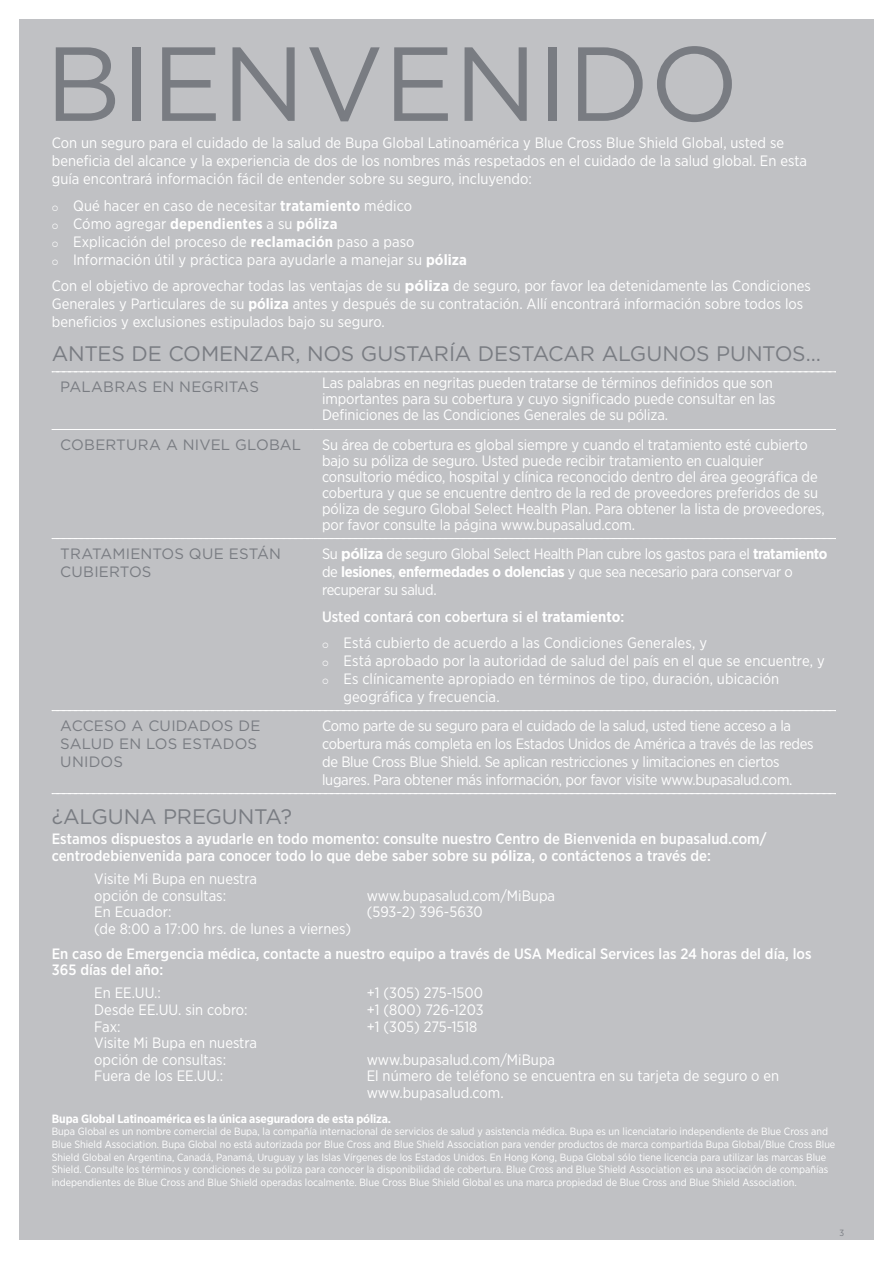
<style>
.page{position:relative;width:893px;height:1263px;background:#fff}
.page>*{position:absolute;margin:0;border:0;box-sizing:border-box;transform-origin:0 0}
.t1{font:105px "Gotham";color:#797c82}
.t2{font:21px "Gotham";letter-spacing:-.01em;color:#797c82}
.t3{font:15px/18px "Gotham Narrow";letter-spacing:-.01em;color:#fff}
.t4{font:500 15px/16.5px "Gotham Narrow";color:#fff}
.t5{font:15px/18px "Gotham";letter-spacing:.01em;color:#797c82}
.t6{font:15px "Gotham Narrow";letter-spacing:.01em;color:#fff}
.t7{font:700 15px "Gotham Narrow";letter-spacing:.01em;color:#fff}
.t8{font:700 12px "Gotham Narrow";letter-spacing:-.01em;color:#fff}
.t9{font:10.5px/12.6px "Gotham Narrow";color:#fff}
.t10{font:9px "Gotham Narrow";color:#797c82}
.s1{font-weight:700}
.s2{font-weight:400}
</style>
<div class="page">
<div style="left:19px;top:19px;width:855px;height:1221px;background:#c0c1c4"></div>
<svg style="left:52px;top:371px;width:784px;height:1px"></svg>
<svg style="left:52px;top:429px;width:784px;height:1px"></svg>
<svg style="left:52px;top:538px;width:784px;height:1px"></svg>
<svg style="left:52px;top:793px;width:784px;height:1px"></svg>
<svg style="left:52px;top:710px;width:784px;height:1px"></svg>
<h1 class="t1" style="left:45px;top:16px;width:695px">BIENVENIDO</h1>
<p class="t3" style="left:52px;top:133px;width:757px">Con un seguro para el cuidado de la salud de Bupa Global Latinoamérica y Blue Cross Blue Shield Global, usted se beneficia del alcance y la experiencia de dos de los nombres más respetados en el cuidado de la salud global. En esta guía encontrará información fácil de entender sobre su seguro, incluyendo:</p>
<p class="t6" style="left:52px;top:196px;width:362px">○ Qué hacer en caso de necesitar <span class="s1">tratamiento</span> médico</p>
<p class="t7" style="left:52px;top:214px;width:287px">○ <span class="s2">Cómo agregar</span> dependientes <span class="s2">a su</span> póliza</p>
<p class="t3" style="left:52px;top:232px;width:364px">○ Explicación del proceso de <span class="s1">reclamación</span> paso a paso</p>
<p class="t3" style="left:52px;top:246px;width:761px;line-height:26.5px">○ Información útil y práctica para ayudarle a manejar su <span class="s1">póliza<br></span>Con el objetivo de aprovechar todas las ventajas de su <span class="s1">póliza</span> de seguro, por favor lea detenidamente las Condiciones</p>
<p class="t3" style="left:52px;top:294px;width:753px">Generales y Particulares de su <span class="s1">póliza</span> antes y después de su contratación. Allí encontrará información sobre todos los beneficios y exclusiones estipulados bajo su seguro.</p>
<h2 class="t2" style="left:52px;top:340px;width:771px">ANTES DE COMENZAR, NOS GUSTARÍA DESTACAR ALGUNOS PUNTOS…</h2>
<p class="t5" style="left:60px;top:378px;width:200px">PALABRAS EN NEGRITAS</p>
<p class="t3" style="left:322px;top:374px;width:455px;line-height:16px">Las palabras en negritas pueden tratarse de términos definidos que son importantes para su cobertura y cuyo significado puede consultar en las<br>Definiciones de las Condiciones Generales de su póliza.</p>
<p class="t5" style="left:60px;top:435px;width:242px">COBERTURA A NIVEL GLOBAL</p>
<p class="t3" style="left:322px;top:436px;width:504px;line-height:16px">Su área de cobertura es global siempre y cuando el tratamiento esté cubierto bajo su póliza de seguro. Usted puede recibir tratamiento en cualquier consultorio médico, hospital y clínica reconocido dentro del área geográfica de cobertura y que se encuentre dentro de la red de proveedores preferidos de su póliza de seguro Global Select Health Plan. Para obtener la lista de proveedores, por favor consulte la página www.bupasalud.com.</p>
<p class="t5" style="left:60px;top:544px;width:222px">TRATAMIENTOS QUE ESTÁN<br>CUBIERTOS</p>
<p class="t3" style="left:322px;top:544px;width:507px">Su <span class="s1">póliza</span> de seguro Global Select Health Plan cubre los gastos para el <span class="s1">tratamiento </span>de <span class="s1">lesiones</span>, <span class="s1">enfermedades o dolencias</span> y que sea necesario para conservar o recuperar su salud.</p>
<p class="t4" style="left:322px;top:608px;width:304px">Usted contará con cobertura si el <span class="s1">tratamiento</span>:</p>
<p class="t3" style="left:322px;top:633px;width:386px">○ Está cubierto de acuerdo a las Condiciones Generales, y</p>
<p class="t3" style="left:322px;top:651px;width:504px">○ Está aprobado por la autoridad de salud del país en el que se encuentre, y</p>
<p class="t3" style="left:343px;top:669px;width:437px;text-indent:-21px">○ Es clínicamente apropiado en términos de tipo, duración, ubicación geográfica y frecuencia.</p>
<p class="t5" style="left:60px;top:716px;width:202px">ACCESO A CUIDADOS DE<br>SALUD EN LOS ESTADOS<br>UNIDOS</p>
<p class="t3" style="left:322px;top:716px;width:493px">Como parte de su seguro para el cuidado de la salud, usted tiene acceso a la cobertura más completa en los Estados Unidos de América a través de las redes de Blue Cross Blue Shield. Se aplican restricciones y limitaciones en ciertos lugares. Para obtener más información, por favor visite www.bupasalud.com.</p>
<h2 class="t2" style="left:52px;top:803px;width:242px">¿ALGUNA PREGUNTA?</h2>
<p class="t4" style="left:52px;top:831px;width:716px">Estamos dispuestos a ayudarle en todo momento: consulte nuestro Centro de Bienvenida en bupasalud.com/ centrodebienvenida para conocer todo lo que debe saber sobre su <span class="s1">póliza</span>, o contáctenos a través de:</p>
<p class="t3" style="left:94px;top:870px;width:164px;line-height:16.5px">Visite Mi Bupa en nuestra opción de consultas:</p>
<p class="t3" style="left:367px;top:886px;width:190px">www.bupasalud.com/MiBupa</p>
<p class="t3" style="left:94px;top:903px;width:79px">En Ecuador:</p>
<p class="t3" style="left:367px;top:903px;width:117px">(593-2) 396-5630</p>
<p class="t3" style="left:94px;top:919px;width:258px">(de 8:00 a 17:00 hrs. de lunes a viernes)</p>
<p class="t4" style="left:52px;top:945px;width:761px">En caso de Emergencia médica, contacte a nuestro equipo a través de USA Medical Services las 24 horas del día, los<br>365 días del año:</p>
<p class="t3" style="left:94px;top:984px;width:68px">En EE.UU.:</p>
<p class="t3" style="left:367px;top:984px;width:118px">+1 (305) 275-1500</p>
<p class="t3" style="left:94px;top:1000px;width:155px">Desde EE.UU. sin cobro:</p>
<p class="t3" style="left:367px;top:1000px;width:118px">+1 (800) 726-1203</p>
<p class="t3" style="left:94px;top:1017px;width:28px">Fax:</p>
<p class="t3" style="left:367px;top:1017px;width:112px">+1 (305) 275-1518</p>
<p class="t3" style="left:94px;top:1034px;width:164px;line-height:16.5px">Visite Mi Bupa en nuestra opción de consultas:</p>
<p class="t3" style="left:367px;top:1050px;width:190px">www.bupasalud.com/MiBupa</p>
<p class="t3" style="left:94px;top:1066px;width:130px">Fuera de los EE.UU.:</p>
<p class="t3" style="left:367px;top:1067px;width:414px;line-height:16.5px">El número de teléfono se encuentra en su tarjeta de seguro o en www.bupasalud.com.</p>
<p class="t8" style="left:52px;top:1111px;width:341px">Bupa Global Latinoamérica es la única aseguradora de esta póliza.</p>
<p class="t9" style="left:52px;top:1125px;width:785px">Bupa Global es un nombre comercial de Bupa, la compañía internacional de servicios de salud y asistencia médica. Bupa es un licenciatario independiente de Blue Cross and Blue Shield Association. Bupa Global no está autorizada por Blue Cross and Blue Shield Association para vender productos de marca compartida Bupa Global/Blue Cross Blue Shield Global en Argentina, Canadá, Panamá, Uruguay y las Islas Vírgenes de los Estados Unidos. En Hong Kong, Bupa Global sólo tiene licencia para utilizar las marcas Blue Shield. Consulte los términos y condiciones de su póliza para conocer la disponibilidad de cobertura. Blue Cross and Blue Shield Association es una asociación de compañías independientes de Blue Cross and Blue Shield operadas localmente. Blue Cross Blue Shield Global es una marca propiedad de Blue Cross and Blue Shield Association.</p>
<p class="t10" style="left:839px;top:1227px;width:6px">3</p>
</div>
